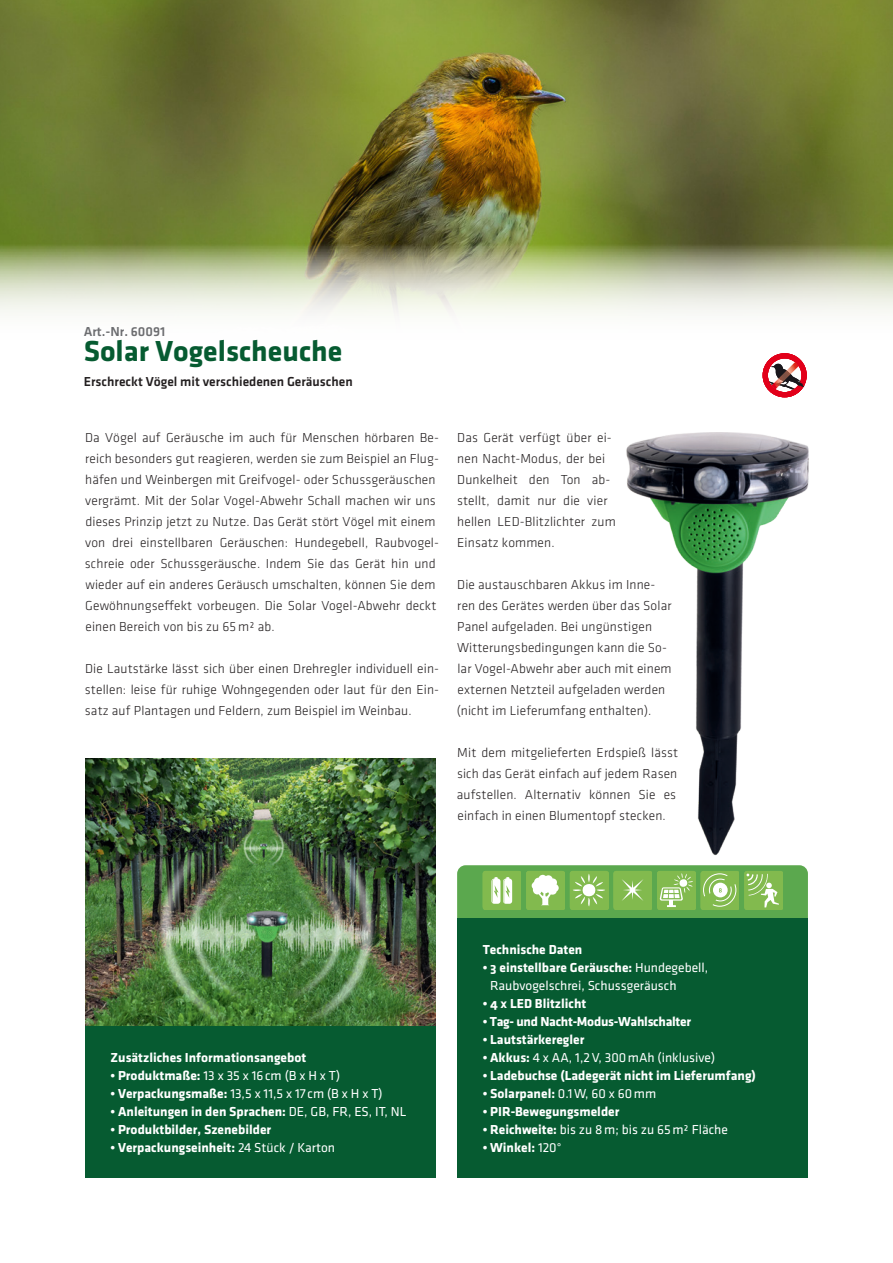
<style>
.page{position:relative;width:893px;height:1263px;background:#fff}
.page>*{position:absolute;margin:0;border:0;box-sizing:border-box;transform-origin:0 0}
.t1{font:30px "Klavika Bold OSF";color:#065b31}
.t2{font:300 13.5px/21px "Klavika";letter-spacing:.01em;color:#231f20}
.t3{font:13.5px "Klavika Bold OSF";color:#fff}
.t4{font:13.5px/18px "Klavika";color:#fff}
.t5{font:500 13.5px "Klavika";color:#231f20}
.t6{font:13.5px "Klavika Bold OSF";letter-spacing:-.02em;color:#fff}
.t7{font:500 13.5px "Klavika";color:#6c6d70}
.s1{font-family:"Klavika Bold OSF"}
.s2{font-family:"Klavika"}
</style>
<div class="page">
<img style="left:626px;top:432px;width:183px;height:424px">
<img style="left:85px;top:758px;width:351px;height:268px">
<img style="left:0;top:0;width:893px;height:244px">
<svg style="left:0;top:244px;width:893px;height:154px"></svg>
<div style="left:85px;top:1026px;width:351px;height:152px;background:#065b31"></div>
<div style="left:457px;top:918px;width:351px;height:260px;background:#065b31"></div>
<svg style="left:763px;top:353px;width:44px;height:44px"></svg>
<svg style="left:457px;top:865px;width:351px;height:53px;background:#7fba62"></svg>
<p class="t7" style="left:84px;top:324px;width:83px">Art.-Nr. 60091</p>
<p class="t1" style="left:84px;top:335px;width:260px">Solar Vogelscheuche</p>
<p class="t5" style="left:84px;top:374px;width:271px">Erschreckt Vögel mit verschiedenen Geräuschen</p>
<p class="t2" style="left:85px;top:428px;width:356px">Da Vögel auf Geräusche im auch für Menschen hörbaren Be&shy;reich besonders gut reagieren, werden sie zum Beispiel an Flug&shy;häfen und Weinbergen mit Greifvogel- oder Schussgeräuschen vergrämt. Mit der Solar Vogel-Abwehr Schall machen wir uns dieses Prinzip jetzt zu Nutze. Das Gerät stört Vögel mit einem von drei einstellbaren Geräuschen: Hundegebell, Raubvogel&shy;schreie oder Schussgeräusche. Indem Sie das Gerät hin und wieder auf ein anderes Geräusch umschalten, können Sie dem Gewöhnungseffekt vorbeugen. Die Solar Vogel-Abwehr deckt einen Bereich von bis zu 65 m² ab.</p>
<p class="t2" style="left:85px;top:659px;width:356px;text-align:justify">Die Lautstärke lässt sich über einen Drehregler individuell ein&shy;stellen: leise für ruhige Wohngegenden oder laut für den Ein&shy;satz auf Plantagen und Feldern, zum Beispiel im Weinbau.</p>
<p class="t2" style="left:457px;top:428px;width:160px">Das Gerät verfügt über ei&shy;nen Nacht-Modus, der bei<br>Dunkelheit den Ton ab&shy;stellt, damit nur die vier hellen LED-Blitzlichter zum<br>Einsatz kommen.</p>
<p class="t2" style="left:457px;top:575px;width:216px">Die austauschbaren Akkus im Inne&shy;ren des Gerätes werden über das Solar Panel aufgeladen. Bei ungünstigen Witterungsbedingungen kann die So&shy;lar Vogel-Abwehr aber auch mit einem externen Netzteil aufgeladen werden (nicht im Lieferumfang enthalten).</p>
<p class="t2" style="left:457px;top:743px;width:223px">Mit dem mitgelieferten Erdspieß lässt sich das Gerät einfach auf jedem Rasen aufstellen. Alternativ können Sie es einfach in einen Blumentopf stecken.</p>
<p class="t3" style="left:111px;top:1050px;width:197px">Zusätzliches Informationsangebot</p>
<p class="t4" style="left:111px;top:1067px;width:231px"><span class="s1">• Produktmaße:</span> 13 x 35 x 16cm (B x H x T)</p>
<p class="t4" style="left:111px;top:1085px;width:274px"><span class="s1">• Verpackungsmaße:</span> 13,5 x 11,5 x 17 cm (B x H x T)</p>
<p class="t3" style="left:111px;top:1104px;width:297px">• Anleitungen in den Sprachen: <span class="s2">DE, GB, FR, ES, IT, NL</span></p>
<p class="t3" style="left:111px;top:1122px;width:162px">• Produktbilder, Szenebilder</p>
<p class="t3" style="left:111px;top:1140px;width:226px">• Verpackungseinheit: <span class="s2">24 Stück / Karton</span></p>
<p class="t3" style="left:483px;top:942px;width:101px">Technische Daten</p>
<p class="t4" style="left:490px;top:959px;width:220px;text-indent:-8px"><span class="s1">• 3 einstellbare Geräusche:</span> Hundegebell,<br>Raubvogelschrei, Schussgeräusch</p>
<p class="t3" style="left:483px;top:996px;width:105px">• 4 x LED Blitzlicht</p>
<p class="t6" style="left:483px;top:1014px;width:210px">• Tag- und Nacht-Modus-Wahlschalter</p>
<p class="t3" style="left:483px;top:1032px;width:103px">• Lautstärkeregler</p>
<p class="t4" style="left:483px;top:1049px;width:234px"><span class="s1">• Akkus:</span> 4 x AA, 1,2V, 300mAh (inklusive)</p>
<p class="t3" style="left:483px;top:1068px;width:275px">• Ladebuchse (Ladegerät nicht im Lieferumfang)</p>
<p class="t3" style="left:483px;top:1086px;width:175px">• Solarpanel: <span class="s2">0.1W, 60 x 60mm</span></p>
<p class="t3" style="left:483px;top:1104px;width:138px">• PIR-Bewegungsmelder</p>
<p class="t4" style="left:483px;top:1121px;width:247px"><span class="s1">• Reichweite:</span> bis zu 8m; bis zu 65m² Fläche</p>
<p class="t3" style="left:483px;top:1140px;width:80px">• Winkel: <span class="s2">120°</span></p>
</div>
